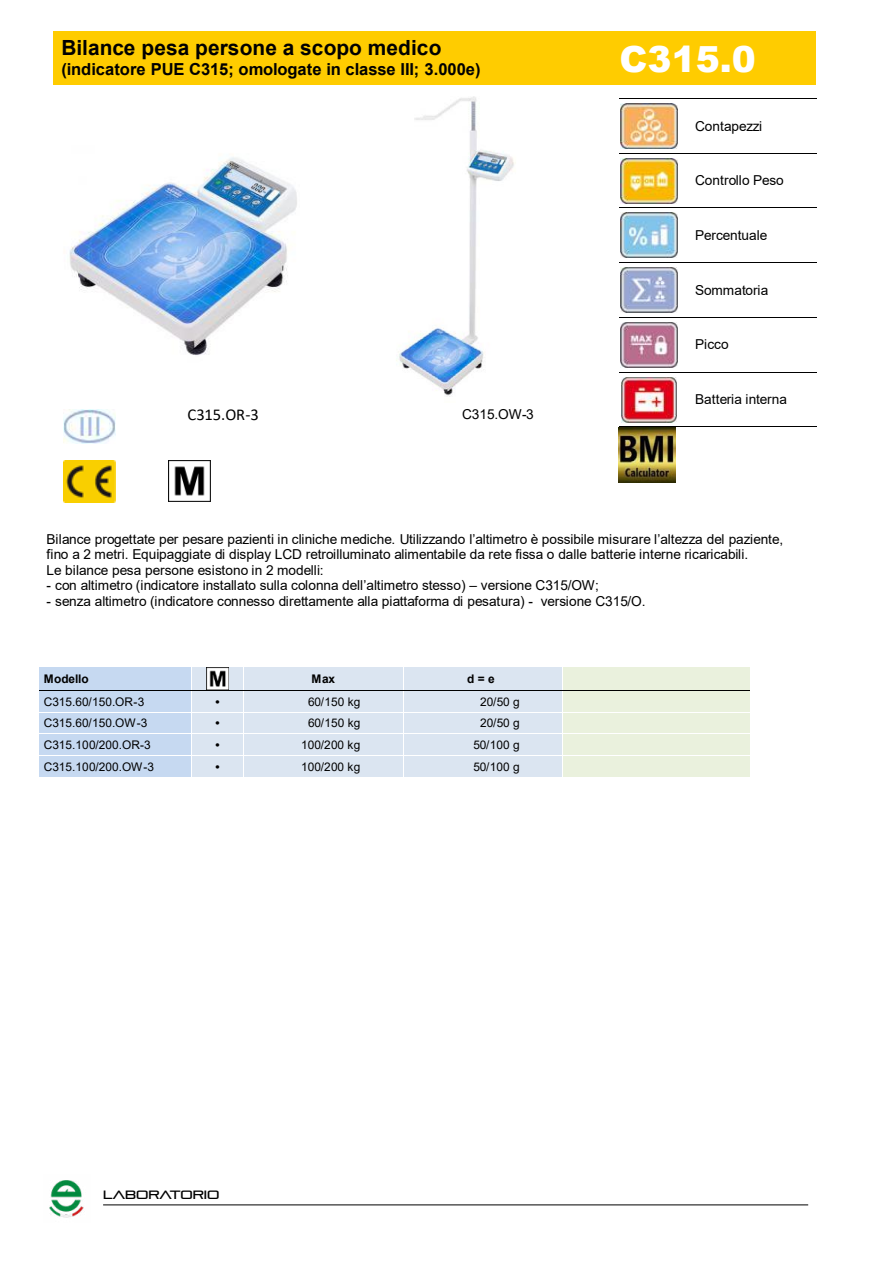
<style>
.page{position:relative;width:893px;height:1263px;background:#fff}
.page>*{position:absolute;margin:0;border:0;box-sizing:border-box;transform-origin:0 0}
.t1{font:900 36px "Arial";color:#fff}
.t2{font:700 20.85px "Arial";color:#000}
.t3{font:700 16.5px "Arial";letter-spacing:-.005em;color:#000}
.t4{font:16.5px "Calibri";letter-spacing:-.005em;color:#000}
.t5{font:13.65px/15.5px "Arial";letter-spacing:-.005em;color:#000}
.t6{font:12px "Pirulen Rg";color:#000}
.t7{font:11.85px "Arial";letter-spacing:.005em;color:#000}
.t8{font:700 11.85px "Arial";letter-spacing:-.005em;color:#000}
.t9{font:700 11.85px "Arial";color:#000}
</style>
<div class="page">
<img style="left:49px;top:1180px;width:35px;height:38px">
<hr style="left:103px;top:1204px;width:705px;height:1px;background:#000">
<div style="left:53px;top:31px;width:559px;height:53px;background:#fc0"></div>
<div style="left:612px;top:31px;width:204px;height:53px;background:#fc0"></div>
<hr style="left:619px;top:98px;width:68px;height:1px;background:#000">
<hr style="left:688px;top:98px;width:128px;height:1px;background:#000">
<hr style="left:619px;top:153px;width:68px;height:1px;background:#000">
<hr style="left:688px;top:153px;width:128px;height:1px;background:#000">
<hr style="left:619px;top:208px;width:68px;height:1px;background:#000">
<hr style="left:688px;top:208px;width:128px;height:1px;background:#000">
<hr style="left:619px;top:262px;width:68px;height:1px;background:#000">
<hr style="left:688px;top:262px;width:128px;height:1px;background:#000">
<hr style="left:619px;top:317px;width:68px;height:1px;background:#000">
<hr style="left:688px;top:317px;width:128px;height:1px;background:#000">
<hr style="left:619px;top:372px;width:68px;height:1px;background:#000">
<hr style="left:688px;top:372px;width:128px;height:1px;background:#000">
<hr style="left:619px;top:427px;width:68px;height:1px;background:#000">
<hr style="left:688px;top:427px;width:128px;height:1px;background:#000">
<div style="left:39px;top:667px;width:152px;height:23px;background:#c6d9f1"></div>
<div style="left:192px;top:667px;width:52px;height:23px;background:#dbe5f1"></div>
<div style="left:245px;top:667px;width:158px;height:23px;background:#dbe5f1"></div>
<div style="left:403px;top:667px;width:159px;height:23px;background:#dbe5f1"></div>
<div style="left:563px;top:667px;width:191px;height:23px;background:#eaf1dd"></div>
<div style="left:39px;top:691px;width:152px;height:21px;background:#c6d9f1"></div>
<div style="left:192px;top:691px;width:52px;height:21px;background:#dbe5f1"></div>
<div style="left:245px;top:691px;width:158px;height:21px;background:#dbe5f1"></div>
<div style="left:403px;top:691px;width:159px;height:21px;background:#dbe5f1"></div>
<div style="left:563px;top:691px;width:191px;height:21px;background:#eaf1dd"></div>
<hr style="left:39px;top:690px;width:152px;height:1px;background:#000">
<hr style="left:191px;top:690px;width:53px;height:1px;background:#000">
<hr style="left:244px;top:690px;width:159px;height:1px;background:#000">
<hr style="left:403px;top:690px;width:159px;height:1px;background:#000">
<hr style="left:563px;top:690px;width:191px;height:1px;background:#000">
<div style="left:39px;top:712px;width:152px;height:21px;background:#c6d9f1"></div>
<div style="left:192px;top:712px;width:52px;height:21px;background:#dbe5f1"></div>
<div style="left:245px;top:712px;width:158px;height:21px;background:#dbe5f1"></div>
<div style="left:403px;top:712px;width:159px;height:21px;background:#dbe5f1"></div>
<div style="left:563px;top:712px;width:191px;height:21px;background:#eaf1dd"></div>
<hr style="left:39px;top:712px;width:152px;height:1px;background:#fff">
<hr style="left:191px;top:712px;width:53px;height:1px;background:#fff">
<hr style="left:244px;top:712px;width:159px;height:1px;background:#fff">
<hr style="left:403px;top:712px;width:159px;height:1px;background:#fff">
<hr style="left:563px;top:712px;width:191px;height:1px;background:#fff">
<div style="left:39px;top:734px;width:152px;height:21px;background:#c6d9f1"></div>
<div style="left:192px;top:734px;width:52px;height:21px;background:#dbe5f1"></div>
<div style="left:245px;top:734px;width:158px;height:21px;background:#dbe5f1"></div>
<div style="left:403px;top:734px;width:159px;height:21px;background:#dbe5f1"></div>
<div style="left:563px;top:734px;width:191px;height:21px;background:#eaf1dd"></div>
<div style="left:39px;top:756px;width:152px;height:21px;background:#c6d9f1"></div>
<div style="left:192px;top:756px;width:52px;height:21px;background:#dbe5f1"></div>
<div style="left:245px;top:756px;width:158px;height:21px;background:#dbe5f1"></div>
<div style="left:403px;top:756px;width:159px;height:21px;background:#dbe5f1"></div>
<div style="left:563px;top:756px;width:191px;height:21px;background:#eaf1dd"></div>
<svg style="left:244px;top:667px;width:1px;height:110px"></svg>
<svg style="left:403px;top:667px;width:1px;height:110px"></svg>
<img style="left:621px;top:103px;width:56px;height:46px">
<img style="left:621px;top:158px;width:56px;height:45px">
<img style="left:621px;top:213px;width:56px;height:45px">
<img style="left:621px;top:267px;width:56px;height:46px">
<img style="left:621px;top:322px;width:56px;height:45px">
<img style="left:619px;top:427px;width:56px;height:55px">
<img style="left:206px;top:667px;width:23px;height:23px">
<img style="left:64px;top:460px;width:51px;height:43px">
<img style="left:63px;top:410px;width:52px;height:33px">
<img style="left:621px;top:377px;width:55px;height:45px">
<img style="left:168px;top:460px;width:42px;height:42px">
<img style="left:69px;top:157px;width:228px;height:198px">
<img style="left:396px;top:96px;width:120px;height:301px">
<div style="left:750px;top:648px;width:113px;height:394px;background:#fff"></div>
<h2 class="t2" style="left:61px;top:33px;width:382px">Bilance pesa persone a scopo medico</h2>
<p class="t3" style="left:61px;top:58px;width:421px">(indicatore PUE C315; omologate in classe III; 3.000e)</p>
<p class="t4" style="left:187px;top:403px;width:73px">C315.OR-3</p>
<p class="t5" style="left:462px;top:406px;width:73px">C315.OW-3</p>
<h1 class="t1" style="left:620px;top:33px;width:138px">C315.0</h1>
<p class="t5" style="left:695px;top:118px;width:69px">Contapezzi</p>
<p class="t5" style="left:695px;top:173px;width:90px">Controllo Peso</p>
<p class="t5" style="left:695px;top:227px;width:74px">Percentuale</p>
<p class="t5" style="left:695px;top:282px;width:75px">Sommatoria</p>
<p class="t5" style="left:695px;top:337px;width:35px">Picco</p>
<p class="t5" style="left:695px;top:391px;width:93px">Batteria interna</p>
<p class="t5" style="left:47px;top:531px;width:738px">Bilance progettate per pesare pazienti in cliniche mediche. Utilizzando l’altimetro è possibile misurare l’altezza del paziente, fino a 2 metri. Equipaggiate di display LCD retroilluminato alimentabile da rete fissa o dalle batterie interne ricaricabili.<br>Le bilance pesa persone esistono in 2 modelli:</p>
<p class="t5" style="left:47px;top:577px;width:554px">- con altimetro (indicatore installato sulla colonna dell’altimetro stesso) – versione C315/OW;</p>
<p class="t5" style="left:47px;top:593px;width:601px">- senza altimetro (indicatore connesso direttamente alla piattaforma di pesatura) - versione C315/O.</p>
<p class="t8" style="left:44px;top:670px;width:47px">Modello</p>
<p class="t8" style="left:312px;top:670px;width:25px">Max</p>
<p class="t8" style="left:467px;top:670px;width:29px">d = e</p>
<p class="t7" style="left:44px;top:693px;width:102px">C315.60/150.OR-3</p>
<p class="t9" style="left:215px;top:693px;width:6px">•</p>
<p class="t7" style="left:308px;top:693px;width:54px">60/150 kg</p>
<p class="t7" style="left:480px;top:693px;width:41px">20/50 g</p>
<p class="t7" style="left:44px;top:715px;width:105px">C315.60/150.OW-3</p>
<p class="t9" style="left:215px;top:715px;width:6px">•</p>
<p class="t7" style="left:308px;top:715px;width:54px">60/150 kg</p>
<p class="t7" style="left:480px;top:715px;width:41px">20/50 g</p>
<p class="t7" style="left:44px;top:736px;width:109px">C315.100/200.OR-3</p>
<p class="t9" style="left:215px;top:736px;width:6px">•</p>
<p class="t7" style="left:301px;top:736px;width:61px">100/200 kg</p>
<p class="t7" style="left:473px;top:736px;width:48px">50/100 g</p>
<p class="t7" style="left:44px;top:758px;width:112px">C315.100/200.OW-3</p>
<p class="t9" style="left:215px;top:758px;width:6px">•</p>
<p class="t7" style="left:301px;top:758px;width:61px">100/200 kg</p>
<p class="t7" style="left:473px;top:758px;width:48px">50/100 g</p>
<p class="t6" style="left:103px;top:1188px;width:118px">LABORATORIO</p>
</div>
